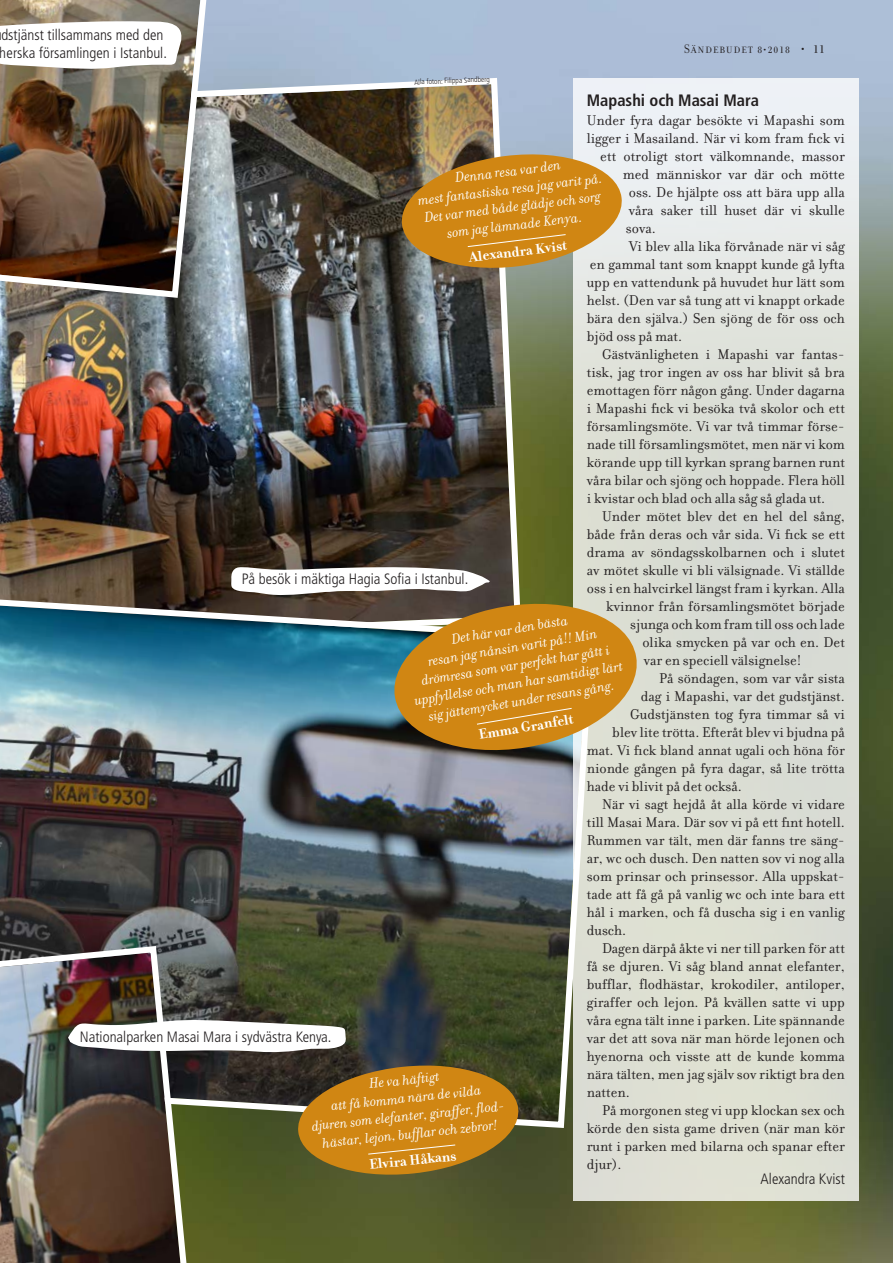
<style>
.page{position:relative;width:893px;height:1263px;background:#fff}
.page>*{position:absolute;margin:0;border:0;box-sizing:border-box;transform-origin:0 0}
._3_Mellanrubrik{font:700 condensed 16.5px "Frutiger";color:#231f20}
._0_Brödtext{font:15.3px/18px "Filosofia";color:#231f20;text-align:justify}
._1_Brödtext{font:italic 15.3px/18px "Filosofia";color:#fff;text-align:center}
._1_Brödtext-2{font:15.3px "Filosofia";color:#231f20}
._1_Brödtext-3{font:700 15.3px "Filosofia";color:#fff}
._8_Bildtext{font:300 condensed 15px/18px "Frutiger";color:#231f20}
._7_Skribent{font:300 condensed 15px "Frutiger";color:#231f20}
.t1{font:13.5px "Filosofia Grand Caps";letter-spacing:.075em;color:#231f20}
.Bildbyline{font:300 condensed 7.5px "Frutiger";color:#231f20}
.s1{font-size:16.5px}
</style>
<div class="page">
<img style="left:191px;top:0;width:702px;height:1263px">
<img style="left:0;top:75px;width:524px;height:513px">
<img style="left:0;top:0;width:210px;height:301px">
<img style="left:0;top:588px;width:573px;height:543px">
<img style="left:0;top:943px;width:191px;height:320px">
<svg style="left:573px;top:78px;width:286px;height:1123px;background:#dee1d9"></svg>
<svg style="left:0;top:20px;width:183px;height:50px"></svg>
<svg style="left:68px;top:1019px;width:278px;height:34px"></svg>
<svg style="left:231px;top:567px;width:412px;height:191px;background:#978e6a"></svg>
<svg style="left:398px;top:149px;width:227px;height:125px;background:#c08e3e"></svg>
<svg style="left:295px;top:1060px;width:226px;height:120px;background:#a3721b"></svg>
<p class="_8_Bildtext" style="left:0;top:26px;width:169px">dstjänst tillsammans med den herska församlingen i Istanbul.</p>
<p class="Bildbyline" style="left:414px;top:78px;width:77px;rotate:-3deg">Alla foton: Filippa Sandberg</p>
<p class="t1" style="left:684px;top:42px;width:142px">Sändebudet 8•2018 <span class="s1">• 11</span></p>
<p class="_3_Mellanrubrik" style="left:587px;top:90px;width:174px">Mapashi och Masai Mara</p>
<p class="_1_Brödtext-2" style="left:587px;top:112px;width:260px">Under fyra dagar besökte vi Mapashi som</p>
<p class="_1_Brödtext-2" style="left:587px;top:130px;width:260px">ligger i Masailand. När vi kom fram fick vi</p>
<p class="_1_Brödtext-2" style="left:600px;top:148px;width:246px">ett otroligt stort välkomnande, massor</p>
<p class="_1_Brödtext-2" style="left:623px;top:166px;width:224px">med människor var där och mötte</p>
<p class="_1_Brödtext-2" style="left:629px;top:184px;width:218px">oss. De hjälpte oss att bära upp alla</p>
<p class="_1_Brödtext-2" style="left:629px;top:202px;width:218px">våra saker till huset där vi skulle</p>
<p class="_1_Brödtext-2" style="left:626px;top:220px;width:32px">sova.</p>
<p class="_0_Brödtext" style="left:587px;top:238px;width:260px;text-indent:42px">Vi blev alla lika förvånade när vi såg en gammal tant som knappt kunde gå lyfta upp en vattendunk på huvudet hur lätt som helst. (Den var så tung att vi knappt orkade bära den själva.) Sen sjöng de för oss och bjöd oss på mat.</p>
<p class="_0_Brödtext" style="left:587px;top:346px;width:260px;text-indent:15px">Gästvänligheten i Mapashi var fantas&shy;tisk, jag tror ingen av oss har blivit så bra emottagen förr någon gång. Under dagarna i Mapashi fick vi besöka två skolor och ett församlingsmöte. Vi var två timmar förse&shy;nade till församlingsmötet, men när vi kom körande upp till kyrkan sprang barnen runt våra bilar och sjöng och hoppade. Flera höll i kvistar och blad och alla såg så glada ut.</p>
<p class="_0_Brödtext" style="left:602px;top:508px;width:244px">Under mötet blev det en hel del sång,</p>
<p class="_0_Brödtext" style="left:587px;top:526px;width:260px">både från deras och vår sida. Vi fick se ett</p>
<p class="_0_Brödtext" style="left:587px;top:544px;width:260px">drama av söndagsskolbarnen och i slutet</p>
<p class="_0_Brödtext" style="left:587px;top:562px;width:260px">av mötet skulle vi bli välsignade. Vi ställde</p>
<p class="_0_Brödtext" style="left:587px;top:580px;width:260px">oss i en halvcirkel längst fram i kyrkan. Alla</p>
<p class="_0_Brödtext" style="left:606px;top:598px;width:240px">kvinnor från församlingsmötet började</p>
<p class="_0_Brödtext" style="left:630px;top:616px;width:216px">sjunga och kom fram till oss och lade</p>
<p class="_0_Brödtext" style="left:642px;top:634px;width:204px">olika smycken på var och en. Det</p>
<p class="_0_Brödtext" style="left:644px;top:652px;width:159px">var en speciell välsignelse!</p>
<p class="_0_Brödtext" style="left:659px;top:670px;width:187px">På söndagen, som var vår sista</p>
<p class="_0_Brödtext" style="left:641px;top:688px;width:206px">dag i Mapashi, var det gudstjänst.</p>
<p class="_0_Brödtext" style="left:630px;top:706px;width:216px">Gudstjänsten tog fyra timmar så vi</p>
<p class="_0_Brödtext" style="left:612px;top:724px;width:234px">blev lite trötta. Efteråt blev vi bjudna på</p>
<p class="_0_Brödtext" style="left:587px;top:742px;width:260px">mat. Vi fick bland annat ugali och höna för</p>
<p class="_0_Brödtext" style="left:587px;top:760px;width:260px">nionde gången på fyra dagar, så lite trötta</p>
<p class="_0_Brödtext" style="left:587px;top:778px;width:157px">hade vi blivit på det också.</p>
<p class="_0_Brödtext" style="left:587px;top:796px;width:260px;text-indent:15px">När vi sagt hejdå åt alla körde vi vidare till Masai Mara. Där sov vi på ett fint hotell.<br>Rummen var tält, men där fanns tre säng&shy;ar, wc och dusch. Den natten sov vi nog alla som prinsar och prinsessor. Alla uppskat&shy;tade att få gå på vanlig wc och inte bara ett hål i marken, och få duscha sig i en vanlig dusch.</p>
<p class="_0_Brödtext" style="left:587px;top:940px;width:260px;text-indent:15px">Dagen därpå åkte vi ner till parken för att få se djuren. Vi såg bland annat elefanter, bufflar, flodhästar, krokodiler, antiloper, giraffer och lejon. På kvällen satte vi upp våra egna tält inne i parken. Lite spännande var det att sova när man hörde lejonen och hyenorna och visste att de kunde komma nära tälten, men jag själv sov riktigt bra den natten.</p>
<p class="_0_Brödtext" style="left:587px;top:1102px;width:260px;text-indent:15px">På morgonen steg vi upp klockan sex och körde den sista game driven (när man kör runt i parken med bilarna och spanar efter djur).</p>
<p class="_7_Skribent" style="left:761px;top:1170px;width:86px">Alexandra Kvist</p>
<p class="_1_Brödtext" style="left:415px;top:174px;width:187px;rotate:-7deg">Denna resa var den<br>mest fantastiska resa jag varit på.<br>Det var med både glädje och sorg som jag lämnade Kenya.</p>
<p class="_1_Brödtext-3" style="left:468px;top:248px;width:100px;rotate:-7deg">Alexandra Kvist</p>
<p class="_8_Bildtext" style="left:242px;top:570px;width:228px">På besök i mäktiga Hagia Sofia i Istanbul.</p>
<p class="_1_Brödtext" style="left:404px;top:639px;width:213px;rotate:-10deg">Det här var den bästa<br>resan jag nånsin varit på!! Min drömresa som var perfekt har gått i uppfyllelse och man har samtidigt lärt sig jättemycket under resans gång.</p>
<p class="_1_Brödtext-3" style="left:477px;top:726px;width:97px;rotate:-10deg">Emma Granfelt</p>
<p class="_8_Bildtext" style="left:80px;top:1028px;width:253px">Nationalparken Masai Mara i sydvästra Kenya.</p>
<p class="_1_Brödtext" style="left:307px;top:1081px;width:196px;rotate:-6deg">He va häftigt<br>att få komma nära de vilda<br>djuren som elefanter, giraffer, fl od&shy;hästar, lejon, buffl ar och zebror!</p>
<p class="_1_Brödtext-3" style="left:368px;top:1155px;width:89px;rotate:-6deg">Elvira Håkans</p>
</div>
